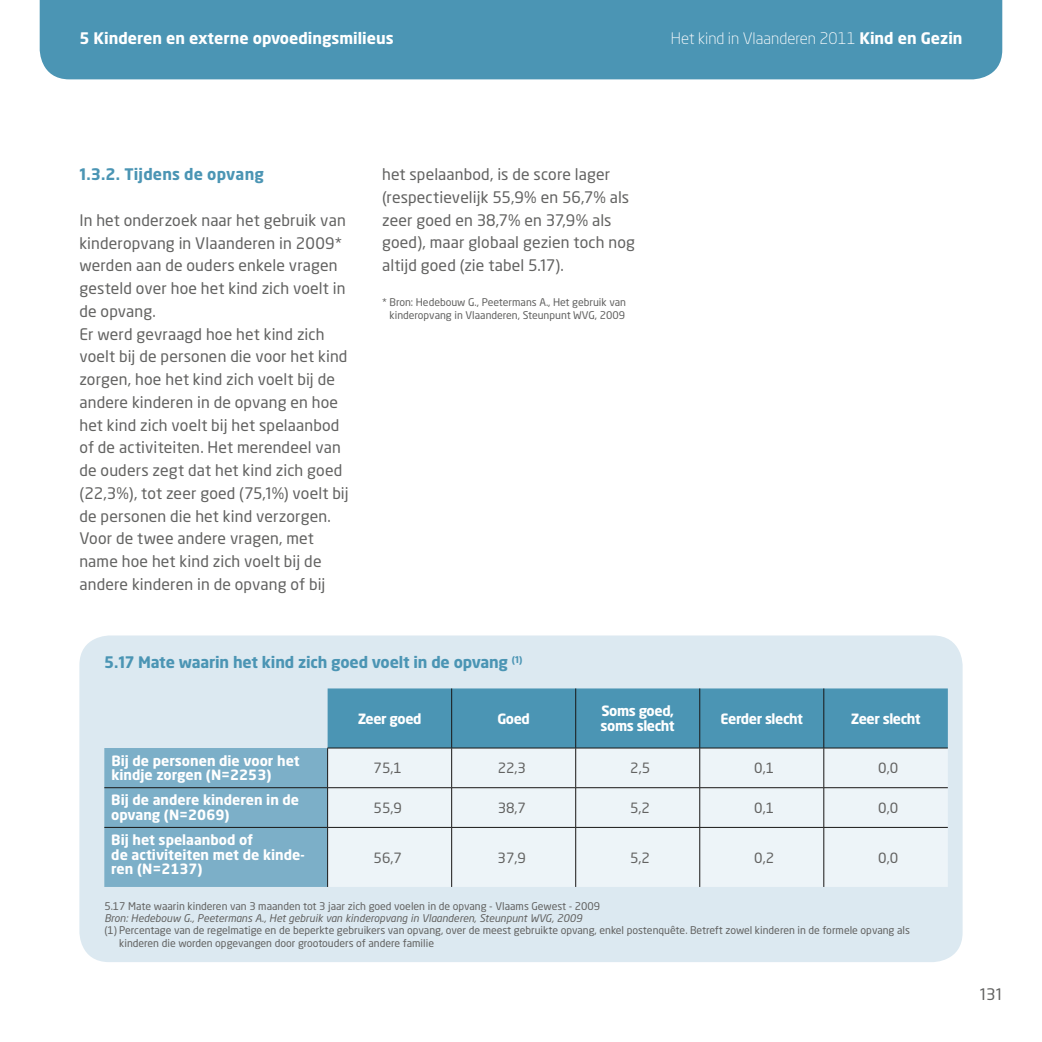
<style>
.page{position:relative;width:1042px;height:1042px;background:#fff}
.page>*{position:absolute;margin:0;border:0;box-sizing:border-box;transform-origin:0 0}
.t1{font:15.75px/22.8px "Neo Sans Pro";letter-spacing:.005em;color:#626261}
.t2{font:700 15.75px "Neo Sans Pro";letter-spacing:-.01em;color:#4b95b4}
.t3{font:700 15.75px "Neo Sans Pro";color:#fff}
.t4{font:300 15.75px "Neo Sans Pro";color:#fff}
.t5{font:700 15.75px "Neo Sans Pro";letter-spacing:.01em;color:#4b95b4}
.t6{font:700 14px/14.3px "Neo Sans Pro";color:#fff}
.t7{font:14px "Neo Sans Pro";color:#626261}
.t8{font:700 14px/14.3px "Neo Sans Pro";letter-spacing:-.03em;color:#fff}
.t9{font:10.5px/12.2px "Neo Sans Pro";color:#626261}
.t10{font:italic 10.5px "Neo Sans Pro";color:#626261}
.s1{font-weight:700}
</style>
<div class="page">
<div style="left:40px;top:0;width:962px;height:79px;background:#4b95b4"></div>
<div style="left:79px;top:635px;width:883px;height:327px;background:#dce9f1;border-radius:30px"></div>
<svg style="left:104px;top:688px;width:844px;height:199px"></svg>
<div style="left:328px;top:749px;width:620px;height:138px;background:#edf4f8"></div>
<hr style="left:451px;top:688px;width:1px;height:60px;background:#181716">
<hr style="left:575px;top:688px;width:1px;height:60px;background:#181716">
<hr style="left:699px;top:688px;width:1px;height:60px;background:#181716">
<hr style="left:823px;top:688px;width:1px;height:60px;background:#181716">
<hr style="left:327px;top:748px;width:125px;height:1px;background:#181716">
<hr style="left:327px;top:748px;width:1px;height:39px;background:#181716">
<hr style="left:452px;top:748px;width:124px;height:1px;background:#181716">
<hr style="left:451px;top:748px;width:1px;height:39px;background:#181716">
<hr style="left:576px;top:748px;width:124px;height:1px;background:#181716">
<hr style="left:575px;top:748px;width:1px;height:39px;background:#181716">
<hr style="left:700px;top:748px;width:124px;height:1px;background:#181716">
<hr style="left:699px;top:748px;width:1px;height:39px;background:#181716">
<hr style="left:824px;top:748px;width:124px;height:1px;background:#181716">
<hr style="left:823px;top:748px;width:1px;height:39px;background:#181716">
<hr style="left:104px;top:787px;width:224px;height:1px;background:#181716">
<hr style="left:328px;top:787px;width:124px;height:1px;background:#181716">
<hr style="left:327px;top:788px;width:1px;height:39px;background:#181716">
<hr style="left:452px;top:787px;width:124px;height:1px;background:#181716">
<hr style="left:451px;top:788px;width:1px;height:39px;background:#181716">
<hr style="left:576px;top:787px;width:124px;height:1px;background:#181716">
<hr style="left:575px;top:788px;width:1px;height:39px;background:#181716">
<hr style="left:700px;top:787px;width:124px;height:1px;background:#181716">
<hr style="left:699px;top:788px;width:1px;height:39px;background:#181716">
<hr style="left:824px;top:787px;width:124px;height:1px;background:#181716">
<hr style="left:823px;top:788px;width:1px;height:39px;background:#181716">
<hr style="left:104px;top:827px;width:224px;height:1px;background:#181716">
<hr style="left:328px;top:827px;width:124px;height:1px;background:#181716">
<hr style="left:327px;top:827px;width:1px;height:60px;background:#181716">
<hr style="left:452px;top:827px;width:124px;height:1px;background:#181716">
<hr style="left:451px;top:827px;width:1px;height:60px;background:#181716">
<hr style="left:576px;top:827px;width:124px;height:1px;background:#181716">
<hr style="left:575px;top:827px;width:1px;height:60px;background:#181716">
<hr style="left:700px;top:827px;width:124px;height:1px;background:#181716">
<hr style="left:699px;top:827px;width:1px;height:60px;background:#181716">
<hr style="left:824px;top:827px;width:124px;height:1px;background:#181716">
<hr style="left:823px;top:827px;width:1px;height:60px;background:#181716">
<p class="t3" style="left:79px;top:28px;width:316px">5 Kinderen en externe opvoedingsmilieus</p>
<p class="t4" style="left:671px;top:29px;width:293px">Het kind in Vlaanderen 2011 <span class="s1">Kind en Gezin</span></p>
<p class="t5" style="left:79px;top:164px;width:186px">1.3.2. Tijdens de opvang</p>
<p class="t1" style="left:79px;top:208px;width:271px">In het onderzoek naar het gebruik van kinderopvang in Vlaanderen in 2009* werden aan de ouders enkele vragen gesteld over hoe het kind zich voelt in de opvang.<br>Er werd gevraagd hoe het kind zich voelt bij de personen die voor het kind zorgen, hoe het kind zich voelt bij de andere kinderen in de opvang en hoe het kind zich voelt bij het spelaanbod of de activiteiten. Het merendeel van de ouders zegt dat het kind zich goed (22,3%), tot zeer goed (75,1%) voelt bij de personen die het kind verzorgen.<br>Voor de twee andere vragen, met name hoe het kind zich voelt bij de andere kinderen in de opvang of bij</p>
<p class="t1" style="left:382px;top:163px;width:254px">het spelaanbod, is de score lager (respectievelijk 55,9% en 56,7% als zeer goed en 38,7% en 37,9% als goed), maar globaal gezien toch nog altijd goed (zie tabel 5.17).</p>
<p class="t9" style="left:382px;top:296px;width:245px;text-align:right">* Bron: Hedebouw G., Peetermans A., Het gebruik van kinderopvang in Vlaanderen, Steunpunt WVG, 2009</p>
<p class="t2" style="left:104px;top:652px;width:420px">5.17 Mate waarin het kind zich goed voelt in de opvang <sup>(1)</sup></p>
<p class="t8" style="left:358px;top:711px;width:65px">Zeer goed</p>
<p class="t6" style="left:497px;top:711px;width:34px">Goed</p>
<p class="t8" style="left:600px;top:703px;width:76px">Soms goed, soms slecht</p>
<p class="t8" style="left:720px;top:711px;width:84px">Eerder slecht</p>
<p class="t8" style="left:851px;top:711px;width:71px">Zeer slecht</p>
<p class="t6" style="left:111px;top:753px;width:190px">Bij de personen die voor het kindje zorgen (N=2253)</p>
<p class="t7" style="left:374px;top:759px;width:30px">75,1</p>
<p class="t7" style="left:498px;top:759px;width:30px">22,3</p>
<p class="t7" style="left:630px;top:759px;width:21px">2,5</p>
<p class="t7" style="left:754px;top:759px;width:21px">0,1</p>
<p class="t7" style="left:878px;top:759px;width:21px">0,0</p>
<p class="t6" style="left:111px;top:792px;width:189px">Bij de andere kinderen in de opvang (N=2069)</p>
<p class="t7" style="left:374px;top:799px;width:30px">55,9</p>
<p class="t7" style="left:498px;top:799px;width:30px">38,7</p>
<p class="t7" style="left:630px;top:799px;width:21px">5,2</p>
<p class="t7" style="left:754px;top:799px;width:21px">0,1</p>
<p class="t7" style="left:878px;top:799px;width:21px">0,0</p>
<p class="t6" style="left:111px;top:832px;width:195px">Bij het spelaanbod of<br>de activiteiten met de kinde&shy;ren (N=2137)</p>
<p class="t7" style="left:374px;top:849px;width:30px">56,7</p>
<p class="t7" style="left:498px;top:849px;width:30px">37,9</p>
<p class="t7" style="left:630px;top:849px;width:21px">5,2</p>
<p class="t7" style="left:754px;top:849px;width:21px">0,2</p>
<p class="t7" style="left:878px;top:849px;width:21px">0,0</p>
<p class="t9" style="left:104px;top:899px;width:497px">5.17 Mate waarin kinderen van 3 maanden tot 3 jaar zich goed voelen in de opvang - Vlaams Gewest - 2009</p>
<p class="t10" style="left:104px;top:912px;width:479px">Bron: Hedebouw G., Peetermans A., Het gebruik van kinderopvang in Vlaanderen, Steunpunt WVG, 2009</p>
<p class="t9" style="left:119px;top:924px;width:792px;text-indent:-15px">(1) Percentage van de regelmatige en de beperkte gebruikers van opvang, over de meest gebruikte opvang, enkel postenquête. Betreft zowel kinderen in de formele opvang als kinderen die worden opgevangen door grootouders of andere familie</p>
<p class="t1" style="left:980px;top:982px;width:24px">131</p>
</div>
